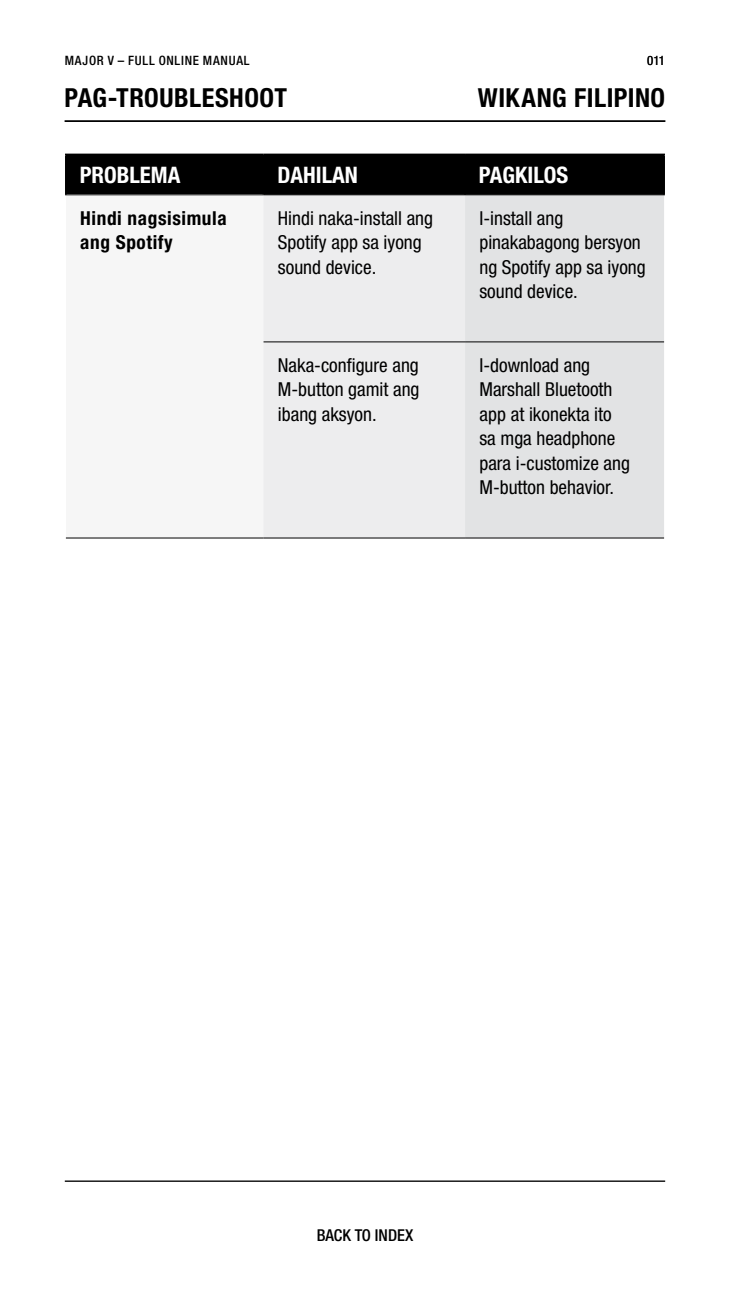
<style>
.page{position:relative;width:730px;height:1297px;background:#fff}
.page>*{position:absolute;margin:0;border:0;box-sizing:border-box;transform-origin:0 0}
.t1{font:700 condensed 26.25px "Helvetica Neue LTW1 G";letter-spacing:.02em;color:#000}
.t2{font:700 condensed 22.75px "Helvetica Neue LTW1 G";color:#fff}
.t3{font:condensed 19.25px/24.5px "Helvetica Neue LTW1 G";color:#000}
.t4{font:700 condensed 19.25px/24.5px "Helvetica Neue LTW1 G";letter-spacing:.03em;color:#000}
.t5{font:500 condensed 16.45px "Helvetica Neue LTW1 G";color:#000}
.t6{font:500 condensed 12.95px "Helvetica Neue LTW1 G";letter-spacing:.055em;color:#000}
.t7{font:condensed 12.95px "Helvetica Neue LTW1 G";color:#000}
</style>
<div class="page">
<hr style="left:65px;top:1180px;width:599px;height:1px;background:#000">
<hr style="left:65px;top:120px;width:600px;height:2px;background:#000">
<div style="left:67px;top:155px;width:596px;height:39px;background:#000"></div>
<div style="left:66px;top:195px;width:197px;height:343px;background:#f6f6f6"></div>
<div style="left:263px;top:195px;width:202px;height:342px;background:#ededee"></div>
<div style="left:465px;top:195px;width:198px;height:342px;background:#e2e3e4"></div>
<hr style="left:65px;top:155px;width:2px;height:39px;background:#000">
<hr style="left:262px;top:155px;width:2px;height:39px;background:#000">
<hr style="left:65px;top:154px;width:198px;height:1px;background:#000">
<hr style="left:464px;top:155px;width:1px;height:39px;background:#000">
<hr style="left:263px;top:154px;width:202px;height:1px;background:#000">
<hr style="left:663px;top:155px;width:1px;height:39px;background:#000">
<hr style="left:465px;top:154px;width:199px;height:1px;background:#000">
<hr style="left:65px;top:194px;width:198px;height:1px;background:#000">
<hr style="left:263px;top:194px;width:202px;height:1px;background:#000">
<hr style="left:465px;top:194px;width:199px;height:1px;background:#000">
<hr style="left:263px;top:341px;width:202px;height:1px;background:#000">
<hr style="left:465px;top:341px;width:198px;height:1px;background:#000">
<hr style="left:263px;top:537px;width:202px;height:1px;background:#000">
<hr style="left:465px;top:537px;width:198px;height:1px;background:#000">
<hr style="left:66px;top:537px;width:197px;height:1px;background:#000">
<p class="t6" style="left:65px;top:52px;width:186px">MAJOR V – FULL ONLINE MANUAL</p>
<p class="t7" style="left:646px;top:53px;width:20px">011</p>
<h1 class="t1" style="left:65px;top:82px;width:224px">PAG-TROUBLESHOOT</h1>
<h1 class="t1" style="left:477px;top:82px;width:189px">WIKANG FILIPINO</h1>
<p class="t2" style="left:80px;top:162px;width:102px">PROBLEMA</p>
<p class="t2" style="left:277px;top:162px;width:82px">DAHILAN</p>
<p class="t2" style="left:478px;top:162px;width:91px">PAGKILOS</p>
<p class="t4" style="left:80px;top:206px;width:148px">Hindi nagsisimula ang Spotify</p>
<p class="t3" style="left:278px;top:206px;width:157px">Hindi naka-install ang<br>Spotify app sa iyong sound device.</p>
<p class="t3" style="left:479px;top:206px;width:168px">I-install ang pinakabagong bersyon ng Spotify app sa iyong sound device.</p>
<p class="t3" style="left:278px;top:353px;width:143px;text-align:justify">Naka-configure ang M-button gamit ang ibang aksyon.</p>
<p class="t3" style="left:479px;top:353px;width:152px">I-download ang<br>Marshall Bluetooth app at ikonekta ito sa mga headphone para i-customize ang<br>M-button behavior.</p>
<p class="t5" style="left:316px;top:1225px;width:98px">BACK TO INDEX</p>
</div>
